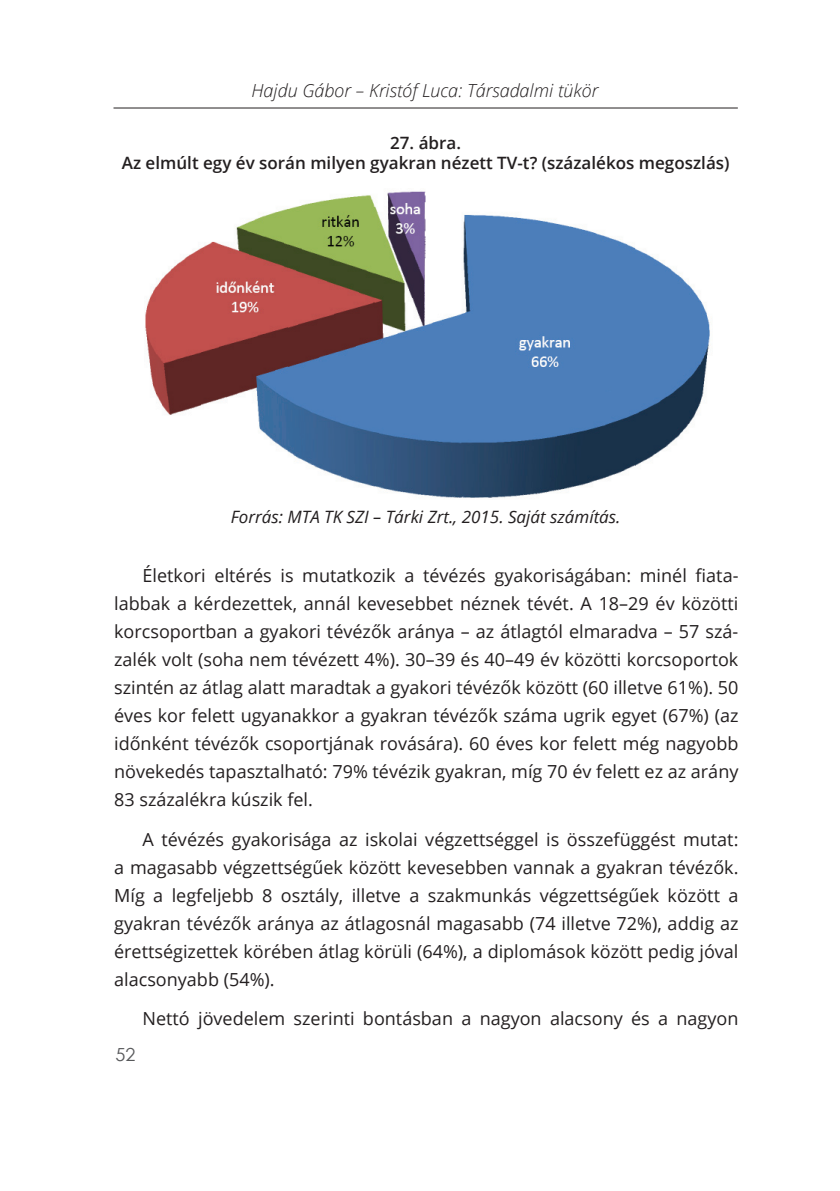
<style>
.page{position:relative;width:840px;height:1191px;background:#fff}
.page>*{position:absolute;margin:0;border:0;box-sizing:border-box;transform-origin:0 0}
.t1{font:18px/28px "Open Sans";color:#231f20;text-align:justify}
.t2{font:italic 300 18px "Open Sans";color:#231f20}
.t3{font:18px "Century Gothic";color:#57585a}
.t4{font:600 17px/20px "Open Sans";color:#231f20;text-align:center}
.t5{font:italic 17px "Open Sans";color:#231f20}
</style>
<div class="page">
<hr style="left:113px;top:108px;width:624px;height:1px;background:#231f20">
<img style="left:145px;top:191px;width:565px;height:307px">
<p class="t2" style="left:251px;top:78px;width:348px">Hajdu Gábor – Kristóf Luca: Társadalmi tükör</p>
<p class="t4" style="left:122px;top:133px;width:609px">27. ábra.<br>Az elmúlt egy év során milyen gyakran nézett TV-t? (százalékos megoszlás)</p>
<p class="t5" style="left:231px;top:505px;width:391px">Forrás: MTA TK SZI – Tárki Zrt., 2015. Saját számítás.</p>
<p class="t1" style="left:114px;top:561px;width:625px;text-indent:28px">Életkori eltérés is mutatkozik a tévézés gyakoriságában: minél fiata&shy;labbak a kérdezettek, annál kevesebbet néznek tévét. A 18–29 év közötti korcsoportban a gyakori tévézők aránya – az átlagtól elmaradva – 57 szá&shy;zalék volt (soha nem tévézett 4%). 30–39 és 40–49 év közötti korcsoportok szintén az átlag alatt maradtak a gyakori tévézők között (60 illetve 61%). 50 éves kor felett ugyanakkor a gyakran tévézők száma ugrik egyet (67%) (az időnként tévézők csoportjának rovására). 60 éves kor felett még nagyobb növekedés tapasztalható: 79% tévézik gyakran, míg 70 év felett ez az arány 83 százalékra kúszik fel.</p>
<p class="t1" style="left:114px;top:825px;width:625px;text-indent:28px">A tévézés gyakorisága az iskolai végzettséggel is összefüggést mutat: a magasabb végzettségűek között kevesebben vannak a gyakran tévézők.<br>Míg a legfeljebb 8 osztály, illetve a szakmunkás végzettségűek között a gyakran tévézők aránya az átlagosnál magasabb (74 illetve 72%), addig az érettségizettek körében átlag körüli (64%), a diplomások között pedig jóval alacsonyabb (54%).</p>
<p class="t1" style="left:142px;top:1004px;width:597px">Nettó jövedelem szerinti bontásban a nagyon alacsony és a nagyon</p>
<p class="t3" style="left:115px;top:1041px;width:21px">52</p>
</div>
